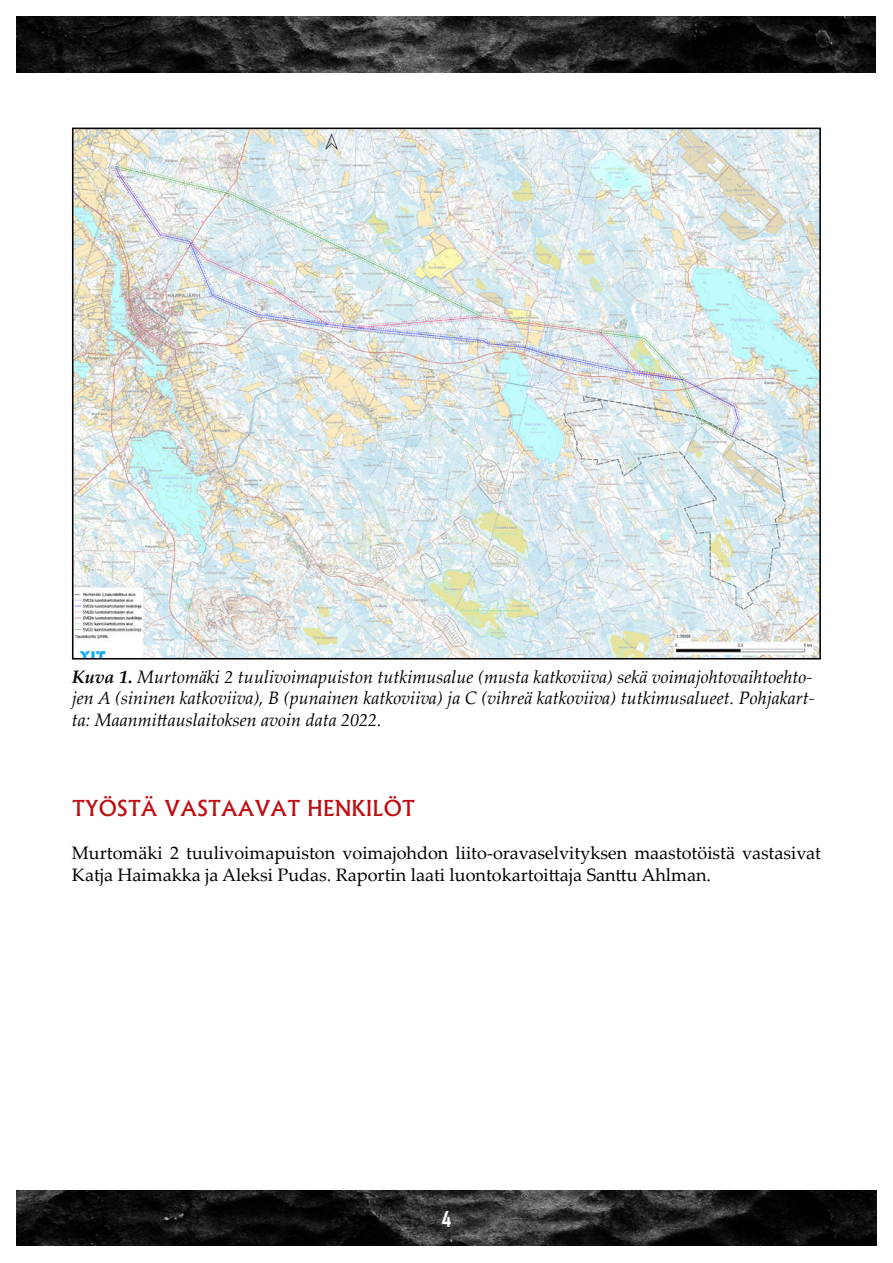
<style>
.page{position:relative;width:893px;height:1263px;background:#fff}
.page>*{position:absolute;margin:0;border:0;box-sizing:border-box;transform-origin:0 0}
.Perusotsikko{font:500 21px "Albertus";color:#bf0c12}
.t1{font:700 21px "Agency FB";color:#fff}
.Kuvateksti{font:italic 18px/21.6px "Palatino Linotype";color:#000}
.Perusteksti{font:18px/21.6px "Palatino Linotype";color:#000}
.s1{font-weight:700}
</style>
<div class="page">
<img style="left:17px;top:1191px;width:859px;height:55px">
<img style="left:17px;top:17px;width:859px;height:55px">
<img style="left:75px;top:131px;width:743px;height:525px">
<p class="Kuvateksti" style="left:72px;top:665px;width:744px"><span class="s1">Kuva 1.</span> Murtomäki 2 tuulivoimapuiston tutkimusalue (musta katkoviiva) sekä voimajohtovaihtoehto&shy;jen A (sininen katkoviiva), B (punainen katkoviiva) ja C (vihreä katkoviiva) tutkimusalueet. Pohjakart&shy;ta: Maanmittauslaitoksen avoin data 2022.</p>
<p class="Perusotsikko" style="left:72px;top:795px;width:345px">TYÖSTÄ VASTAAVAT HENKILÖT</p>
<p class="Perusteksti" style="left:72px;top:841px;width:750px">Murtomäki 2 tuulivoimapuiston voimajohdon liito-oravaselvityksen maastotöistä vastasivat<br>Katja Haimakka ja Aleksi Pudas. Raportin laati luontokartoittaja Santtu Ahlman.</p>
<p class="t1" style="left:442px;top:1206px;width:11px">4</p>
</div>
